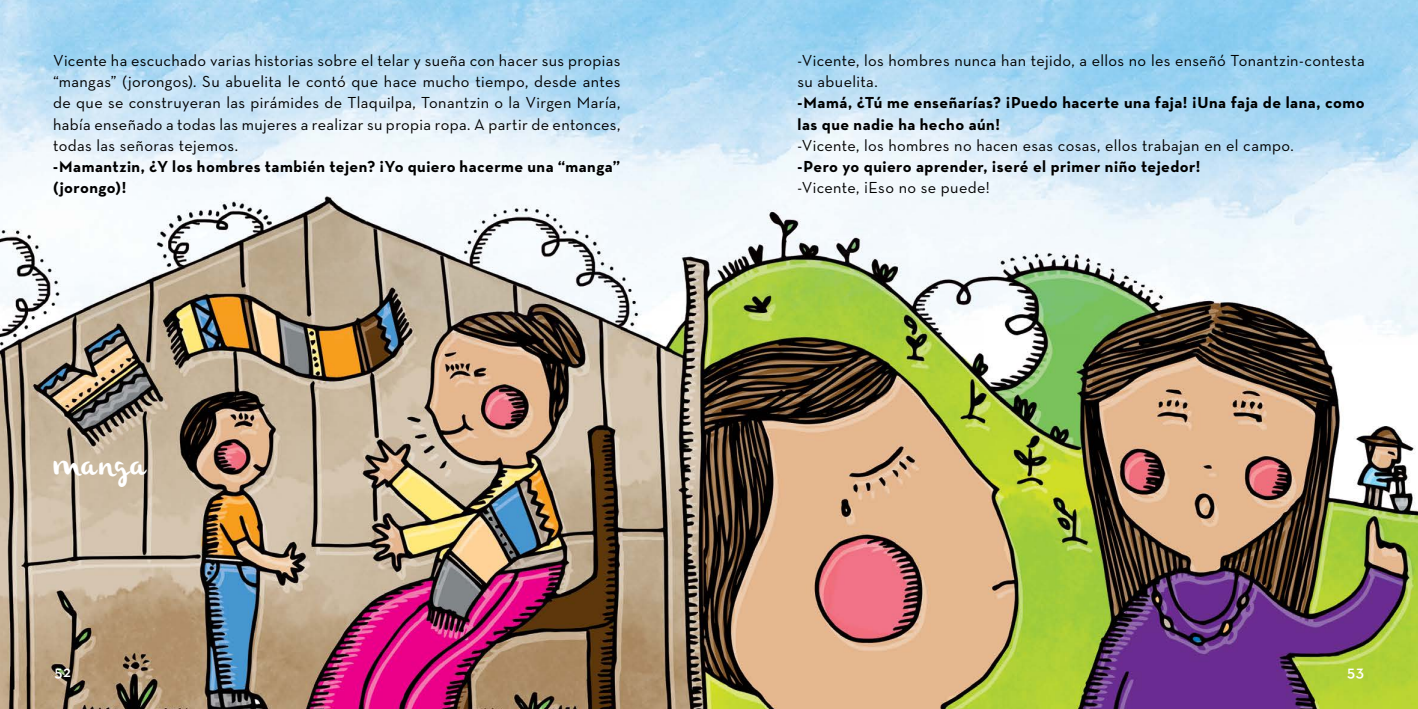
<style>
.page{position:relative;width:1418px;height:709px;background:#fff}
.page>*{position:absolute;margin:0;border:0;box-sizing:border-box;transform-origin:0 0}
.t1{font:31.25px "olivier";letter-spacing:.05em;color:#fff}
.t2{font:16.25px/21.2px "Neutra Text Exp";letter-spacing:.02em;color:#000}
.t3{font:700 16.25px/21.2px "Neutra Text";letter-spacing:.03em;color:#000}
.t4{font:600 16.25px "Neutra Text";color:#fff}
</style>
<div class="page">
<img style="left:0;top:0;width:1417px;height:709px">
<p class="t2" style="left:53px;top:49px;width:568px;text-align:justify">Vicente ha escuchado varias historias sobre el telar y sueña con hacer sus propias “mangas” (jorongos). Su abuelita le contó que hace mucho tiempo, desde antes de que se construyeran las pirámides de Tlaquilpa, Tonantzin o la Virgen María, había enseñado a todas las mujeres a realizar su propia ropa. A partir de entonces, todas las señoras tejemos.</p>
<p class="t3" style="left:53px;top:156px;width:568px">-Mamantzin, ¿Y los hombres también tejen? ¡Yo quiero hacerme una “manga” (jorongo)!</p>
<h1 class="t1" style="left:53px;top:447px;width:93px">manga</h1>
<p class="t2" style="left:797px;top:49px;width:568px">-Vicente, los hombres nunca han tejido, a ellos no les enseñó Tonantzin-contesta su abuelita.</p>
<p class="t3" style="left:797px;top:92px;width:568px">-Mamá, ¿Tú me enseñarías? ¡Puedo hacerte una faja! ¡Una faja de lana, como las que nadie ha hecho aún!</p>
<p class="t2" style="left:797px;top:134px;width:497px">-Vicente, los hombres no hacen esas cosas, ellos trabajan en el campo.</p>
<p class="t3" style="left:797px;top:156px;width:404px">-Pero yo quiero aprender, ¡seré el primer niño tejedor!</p>
<p class="t2" style="left:797px;top:177px;width:194px">-Vicente, ¡Eso no se puede!</p>
<p class="t4" style="left:54px;top:661px;width:18px">52</p>
<p class="t4" style="left:1346px;top:661px;width:19px">53</p>
</div>
